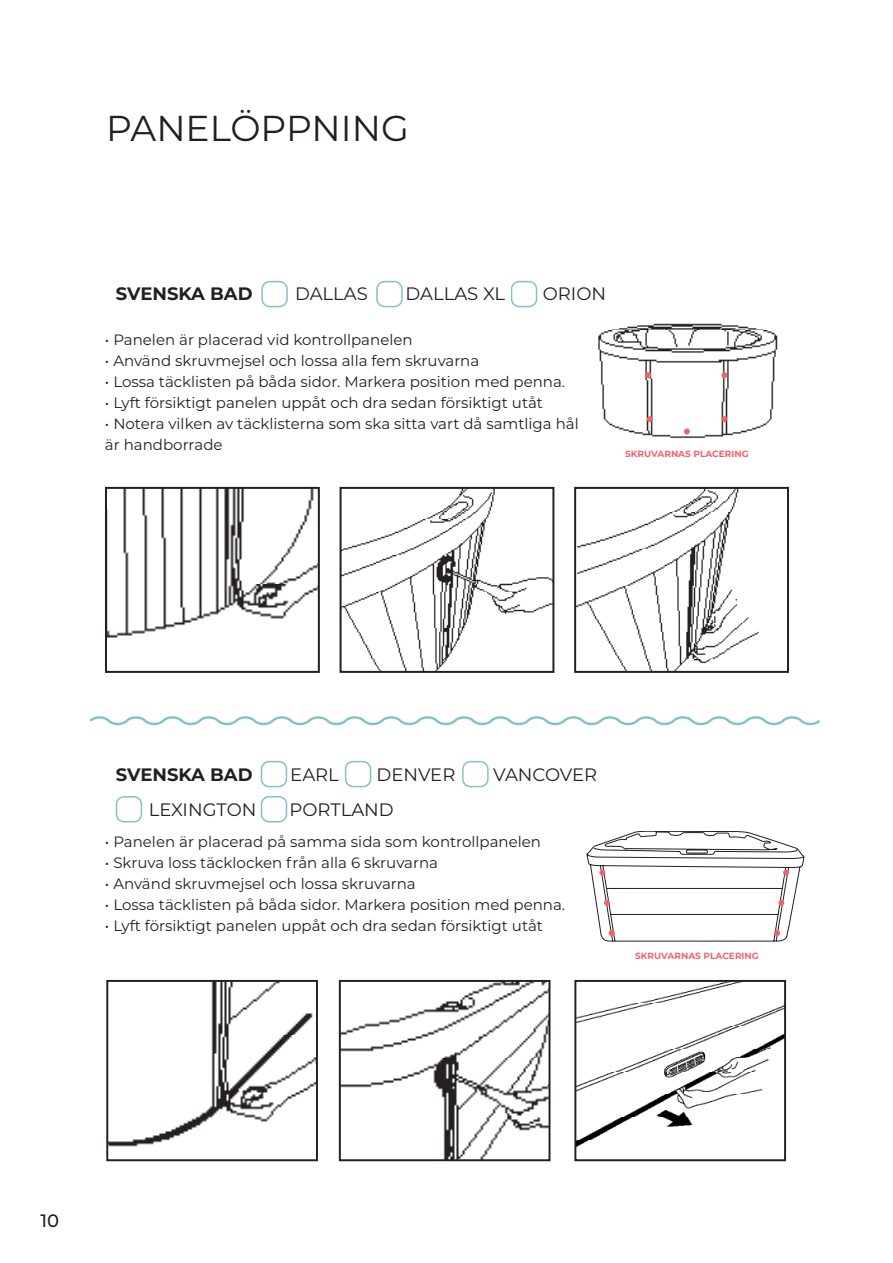
<style>
.page{position:relative;width:893px;height:1263px;background:#fff}
.page>*{position:absolute;margin:0;border:0;box-sizing:border-box;transform-origin:0 0}
.t1{font:36px "Montserrat";color:#231f20}
.t2{font:18px "Montserrat";color:#231f20}
.t3{font:700 18px "Montserrat";color:#231f20}
.t4{font:500 18px "Montserrat";color:#231f20}
.t5{font:15px/21px "Montserrat";color:#231f20}
.t6{font:700 9px "Montserrat";color:#f0636d}
</style>
<div class="page">
<div style="left:261px;top:761px;width:26px;height:26px;border:2px solid #81c3c5;border-radius:7px"></div>
<div style="left:261px;top:281px;width:27px;height:26px;border:2px solid #81c3c5;border-radius:7px"></div>
<div style="left:376px;top:281px;width:27px;height:26px;border:2px solid #81c3c5;border-radius:7px"></div>
<div style="left:511px;top:281px;width:26px;height:26px;border:2px solid #81c3c5;border-radius:7px"></div>
<div style="left:345px;top:761px;width:26px;height:26px;border:2px solid #81c3c5;border-radius:7px"></div>
<div style="left:116px;top:796px;width:26px;height:26px;border:2px solid #81c3c5;border-radius:7px"></div>
<div style="left:261px;top:796px;width:26px;height:26px;border:2px solid #81c3c5;border-radius:7px"></div>
<div style="left:462px;top:761px;width:27px;height:26px;border:2px solid #81c3c5;border-radius:7px"></div>
<img style="left:108px;top:490px;width:209px;height:148px">
<div style="left:105px;top:487px;width:215px;height:186px;border:2px solid #231f20"></div>
<img style="left:343px;top:490px;width:208px;height:180px">
<div style="left:340px;top:487px;width:214px;height:186px;border:2px solid #231f20"></div>
<img style="left:577px;top:490px;width:182px;height:180px">
<div style="left:574px;top:487px;width:215px;height:186px;border:2px solid #231f20"></div>
<img style="left:598px;top:323px;width:180px;height:116px">
<svg style="left:645px;top:372px;width:6px;height:6px"></svg>
<svg style="left:721px;top:372px;width:6px;height:6px"></svg>
<svg style="left:647px;top:416px;width:6px;height:6px"></svg>
<svg style="left:721px;top:416px;width:6px;height:6px"></svg>
<svg style="left:684px;top:429px;width:6px;height:5px"></svg>
<svg style="left:587px;top:831px;width:217px;height:110px"></svg>
<svg style="left:89px;top:716px;width:731px;height:10px"></svg>
<img style="left:109px;top:983px;width:206px;height:164px">
<div style="left:106px;top:980px;width:212px;height:181px;border:2px solid #231f20"></div>
<img style="left:342px;top:983px;width:205px;height:175px">
<div style="left:339px;top:980px;width:211px;height:181px;border:2px solid #231f20"></div>
<img style="left:577px;top:983px;width:206px;height:164px">
<div style="left:574px;top:980px;width:212px;height:181px;border:2px solid #231f20"></div>
<p class="t1" style="left:106px;top:104px;width:304px">PANELÖPPNING</p>
<p class="t3" style="left:116px;top:281px;width:138px">SVENSKA BAD</p>
<p class="t2" style="left:295px;top:281px;width:74px">DALLAS</p>
<p class="t2" style="left:406px;top:281px;width:101px">DALLAS XL</p>
<p class="t2" style="left:543px;top:281px;width:65px">ORION</p>
<p class="t5" style="left:105px;top:328px;width:309px">• Panelen är placerad vid kontrollpanelen</p>
<p class="t5" style="left:105px;top:349px;width:376px">• Använd skruvmejsel och lossa alla fem skruvarna</p>
<p class="t5" style="left:105px;top:370px;width:462px">• Lossa täcklisten på båda sidor. Markera position med penna.</p>
<p class="t5" style="left:105px;top:391px;width:440px">• Lyft försiktigt panelen uppåt och dra sedan försiktigt utåt</p>
<p class="t5" style="left:105px;top:412px;width:475px">• Notera vilken av täcklisterna som ska sitta vart då samtliga hål är handborrade</p>
<p class="t6" style="left:625px;top:447px;width:125px">SKRUVARNAS PLACERING</p>
<p class="t3" style="left:116px;top:762px;width:138px">SVENSKA BAD</p>
<p class="t2" style="left:290px;top:762px;width:50px">EARL</p>
<p class="t2" style="left:377px;top:762px;width:80px">DENVER</p>
<p class="t2" style="left:493px;top:762px;width:106px">VANCOVER</p>
<p class="t2" style="left:149px;top:797px;width:109px">LEXINGTON</p>
<p class="t2" style="left:290px;top:797px;width:106px">PORTLAND</p>
<p class="t5" style="left:105px;top:831px;width:438px">• Panelen är placerad på samma sida som kontrollpanelen</p>
<p class="t5" style="left:105px;top:852px;width:335px">• Skruva loss täcklocken från alla 6 skruvarna</p>
<p class="t5" style="left:105px;top:873px;width:312px">• Använd skruvmejsel och lossa skruvarna</p>
<p class="t5" style="left:105px;top:894px;width:462px">• Lossa täcklisten på båda sidor. Markera position med penna.</p>
<p class="t5" style="left:105px;top:915px;width:440px">• Lyft försiktigt panelen uppåt och dra sedan försiktigt utåt</p>
<p class="t6" style="left:635px;top:949px;width:125px">SKRUVARNAS PLACERING</p>
<p class="t4" style="left:40px;top:1208px;width:20px">10</p>
</div>
